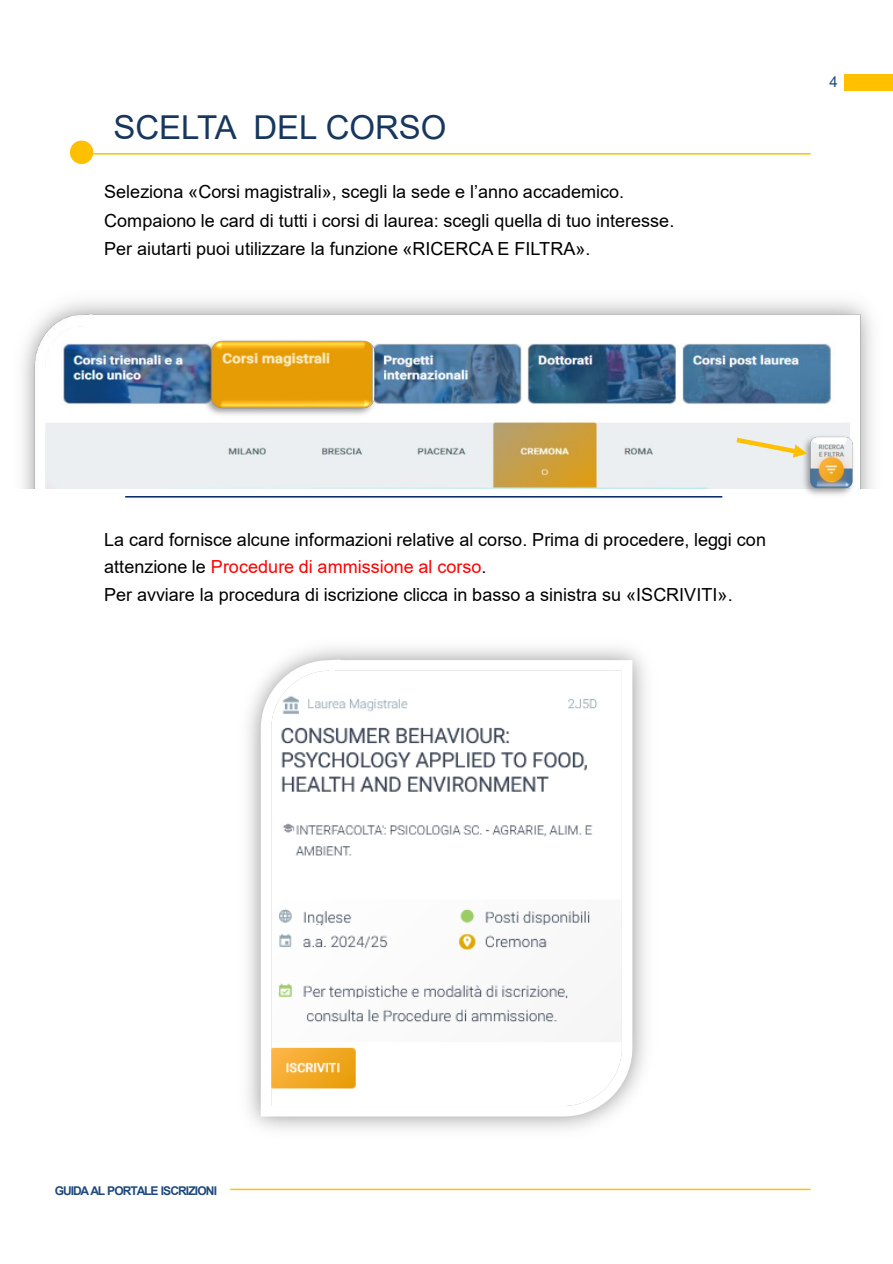
<style>
.page{position:relative;width:893px;height:1264px;background:#fff}
.page>*{position:absolute;margin:0;border:0;box-sizing:border-box;transform-origin:0 0}
.t1{font:33px "Arial";color:#17375e}
.t2{font:18px/27px "Arial";color:#000}
.t3{font:15px "Arial";color:#1f497d}
.t4{font:700 12px "Arial";letter-spacing:-.08em;color:#1f497d}
.s1{color:#f00}
</style>
<div class="page">
<div style="left:843px;top:75px;width:49px;height:16px;background:#ffc000"></div>
<hr style="left:125px;top:496px;width:597px;height:1px;background:#002060">
<hr style="left:230px;top:1188px;width:580px;height:1px;background:#ffc000">
<hr style="left:91px;top:153px;width:719px;height:1px;background:#ffc000">
<svg style="left:69px;top:140px;width:25px;height:25px"></svg>
<img style="left:22px;top:301px;width:850px;height:187px">
<img style="left:200px;top:335px;width:181px;height:85px">
<img style="left:798px;top:431px;width:60px;height:64px">
<svg style="left:731px;top:434px;width:76px;height:23px;background:#eee4c0"></svg>
<svg style="left:255px;top:654px;width:382px;height:467px"></svg>
<h2 class="t1" style="left:113px;top:105px;width:334px">SCELTA DEL CORSO</h2>
<p class="t2" style="left:104px;top:178px;width:521px">Seleziona «Corsi magistrali», scegli la sede e l’anno accademico.</p>
<p class="t2" style="left:104px;top:207px;width:571px">Compaiono le card di tutti i corsi di laurea: scegli quella di tuo interesse.</p>
<p class="t2" style="left:104px;top:235px;width:488px">Per aiutarti puoi utilizzare la funzione «RICERCA E FILTRA».</p>
<p class="t3" style="left:829px;top:72px;width:10px">4</p>
<p class="t2" style="left:104px;top:525px;width:663px">La card fornisce alcune informazioni relative al corso. Prima di procedere, leggi con attenzione le <span class="s1">Procedure di ammissione al corso</span>.</p>
<p class="t2" style="left:104px;top:581px;width:630px">Per avviare la procedura di iscrizione clicca in basso a sinistra su «ISCRIVITI».</p>
<p class="t4" style="left:55px;top:1181px;width:164px">GUIDA AL PORTALE ISCRIZIONI</p>
</div>
